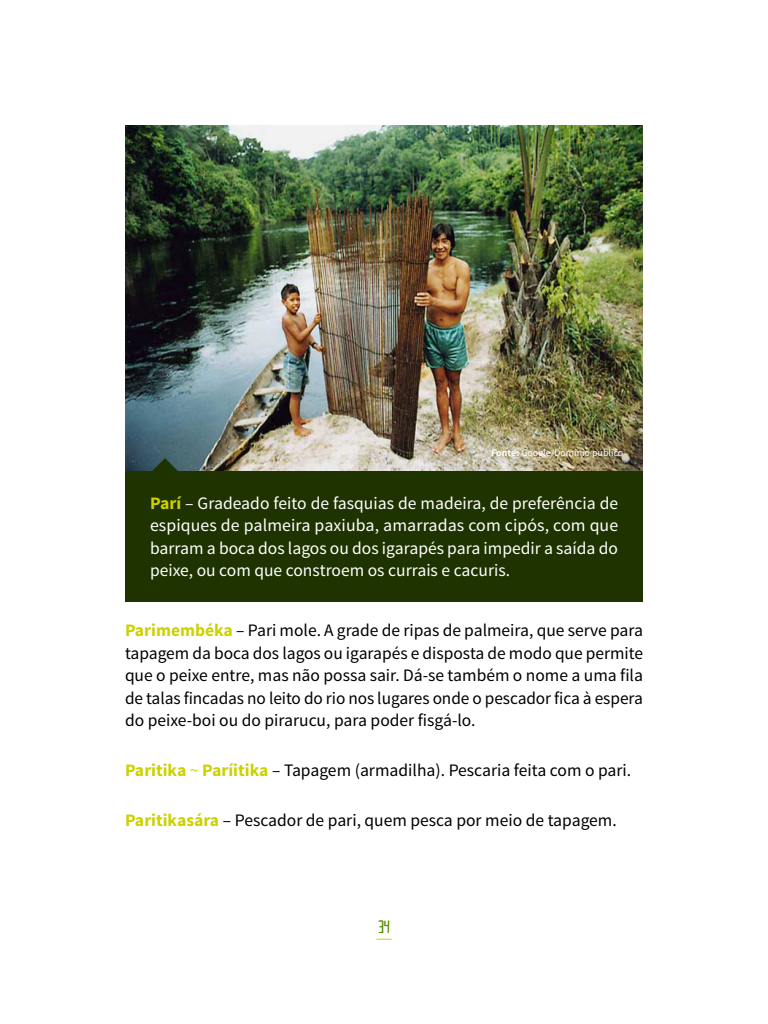
<style>
.page{position:relative;width:768px;height:1024px;background:#fff}
.page>*{position:absolute;margin:0;border:0;box-sizing:border-box;transform-origin:0 0}
.t1{font:17.5px/22.5px "Source Sans Pro";color:#000;text-align:justify}
.t2{font:17.5px/22.5px "Source Sans Pro";color:#fff;text-align:justify}
.t3{font:17.5px "TIPASSIM";color:#548f00}
.t4{font:10px "Source Sans Pro";color:#fff}
.s1{font-weight:700}
.s2{font-weight:700;color:#ccd100}
.s3{color:#ccd100}
</style>
<div class="page">
<svg style="left:376px;top:939px;width:16px;height:1px"></svg>
<div style="left:125px;top:435px;width:518px;height:167px;background:#1f3300"></div>
<img style="left:125px;top:125px;width:518px;height:346px">
<svg style="left:152px;top:458px;width:26px;height:13px"></svg>
<p class="t4" style="left:491px;top:446px;width:134px"><span class="s1">Fonte:</span> Google/Domínio público</p>
<p class="t2" style="left:150px;top:492px;width:470px"><span class="s2">Parí</span> – Gradeado feito de fasquias de madeira, de preferência de espiques de palmeira paxiuba, amarradas com cipós, com que barram a boca dos lagos ou dos igarapés para impedir a saída do peixe, ou com que constroem os currais e cacuris.</p>
<p class="t1" style="left:125px;top:620px;width:520px"><span class="s2">Parimembéka</span> – Pari mole. A grade de ripas de palmeira, que serve para tapagem da boca dos lagos ou igarapés e disposta de modo que permite que o peixe entre, mas não possa sair. Dá-se também o nome a uma fila de talas fincadas no leito do rio nos lugares onde o pescador fica à espera do peixe-boi ou do pirarucu, para poder fisgá-lo.</p>
<p class="t1" style="left:125px;top:760px;width:508px"><span class="s2">Paritika</span> <span class="s3">~</span> <span class="s2">Paríitika</span> – Tapagem (armadilha). Pescaria feita com o pari.</p>
<p class="t1" style="left:125px;top:810px;width:493px"><span class="s2">Paritikasára</span> – Pescador de pari, quem pesca por meio de tapagem.</p>
<p class="t3" style="left:378px;top:917px;width:13px">34</p>
</div>
